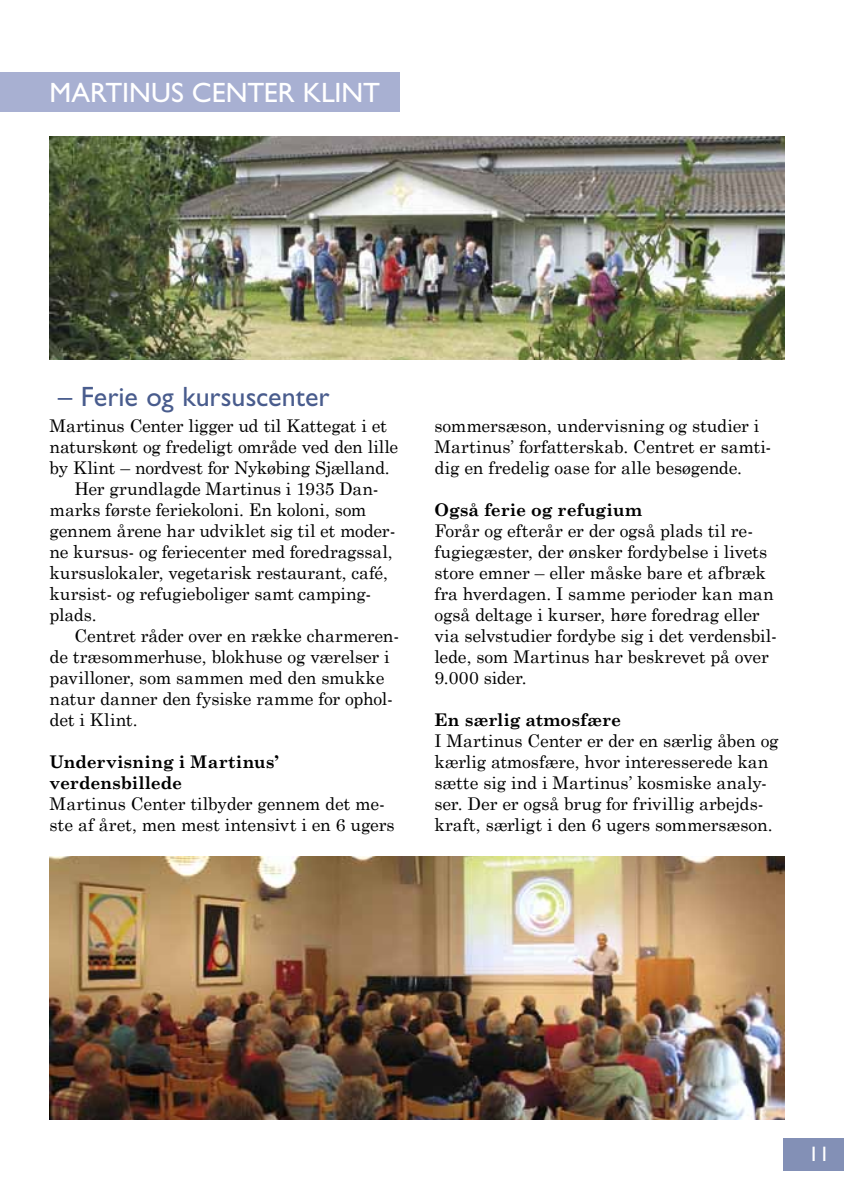
<style>
.page{position:relative;width:844px;height:1191px;background:#fff}
.page>*{position:absolute;margin:0;border:0;box-sizing:border-box;transform-origin:0 0}
.t1{font:28px "Gill Sans";letter-spacing:-.005em;color:#495c8d}
.t2{font:28px "Gill Sans";letter-spacing:-.005em;color:#fff}
.t3{font:21px "Gill Sans";color:#fff}
.t4{font:17.5px/21px "Century Schoolbook";letter-spacing:-.01em;color:#000}
.t5{font:700 17.5px/21px "Century Schoolbook";color:#000}
</style>
<div class="page">
<div style="left:782px;top:1138px;width:61px;height:33px;background:#8390b6"></div>
<div style="left:0;top:72px;width:399px;height:40px;background:#a8b0d2"></div>
<img style="left:50px;top:136px;width:734px;height:224px">
<img style="left:50px;top:856px;width:734px;height:263px">
<h1 class="t2" style="left:50px;top:77px;width:324px">Marti nus Center Klint</h1>
<h1 class="t1" style="left:58px;top:380px;width:273px">– Ferie og kursuscenter</h1>
<p class="t4" style="left:50px;top:413px;width:339px">Martinus Center ligger ud til Kattegat i et</p>
<p class="t4" style="left:50px;top:434px;width:350px">naturskønt og fredeligt område ved den lille</p>
<p class="t4" style="left:50px;top:455px;width:341px">by Klint – nordvest for Nykøbing Sjælland.</p>
<p class="t4" style="left:74px;top:476px;width:305px">Her grundlagde Martinus i 1935 Dan-</p>
<p class="t4" style="left:50px;top:497px;width:318px">marks første feriekoloni. En koloni, som</p>
<p class="t4" style="left:50px;top:518px;width:347px">gennem årene har udviklet sig til et moder-</p>
<p class="t4" style="left:50px;top:539px;width:344px">ne kursus- og feriecenter med foredragssal,</p>
<p class="t4" style="left:50px;top:560px;width:340px">kursuslokaler, vegetarisk restaurant, café,</p>
<p class="t4" style="left:50px;top:581px;width:323px">kursist- og refugieboliger samt camping-</p>
<p class="t4" style="left:50px;top:602px;width:48px">plads.</p>
<p class="t4" style="left:74px;top:623px;width:326px">Centret råder over en række charmeren-</p>
<p class="t4" style="left:50px;top:644px;width:341px">de træsommerhuse, blokhuse og værelser i</p>
<p class="t4" style="left:50px;top:665px;width:336px">pavilloner, som sammen med den smukke</p>
<p class="t4" style="left:50px;top:686px;width:345px">natur danner den fysiske ramme for ophol-</p>
<p class="t4" style="left:50px;top:707px;width:90px">det i Klint.</p>
<p class="t5" style="left:50px;top:750px;width:231px">Undervisning i Martinus’ verdensbillede</p>
<p class="t4" style="left:50px;top:791px;width:346px">Martinus Center tilbyder gennem det me&shy;ste af året, men mest intensivt i en 6 ugers</p>
<p class="t4" style="left:434px;top:413px;width:338px">sommersæson, undervisning og studier i<br>Martinus’ forfatterskab. Centret er samti&shy;dig en fredelig oase for alle besøgende.</p>
<p class="t5" style="left:434px;top:498px;width:209px">Også ferie og refugium</p>
<p class="t4" style="left:434px;top:518px;width:344px">Forår og efterår er der også plads til re&shy;fugiegæster, der ønsker fordybelse i livets store emner – eller måske bare et afbræk fra hverdagen. I samme perioder kan man også deltage i kurser, høre foredrag eller via selvstudier fordybe sig i det verdensbil&shy;lede, som Martinus har beskrevet på over 9.000 sider.</p>
<p class="t5" style="left:434px;top:708px;width:188px">En særlig atmosfære</p>
<p class="t4" style="left:434px;top:728px;width:346px">I Martinus Center er der en særlig åben og kærlig atmosfære, hvor interesserede kan sætte sig ind i Martinus’ kosmiske analy&shy;ser. Der er også brug for frivillig arbejds&shy;kraft, særligt i den 6 ugers sommersæson.</p>
<p class="t3" style="left:808px;top:1141px;width:22px">11</p>
</div>
